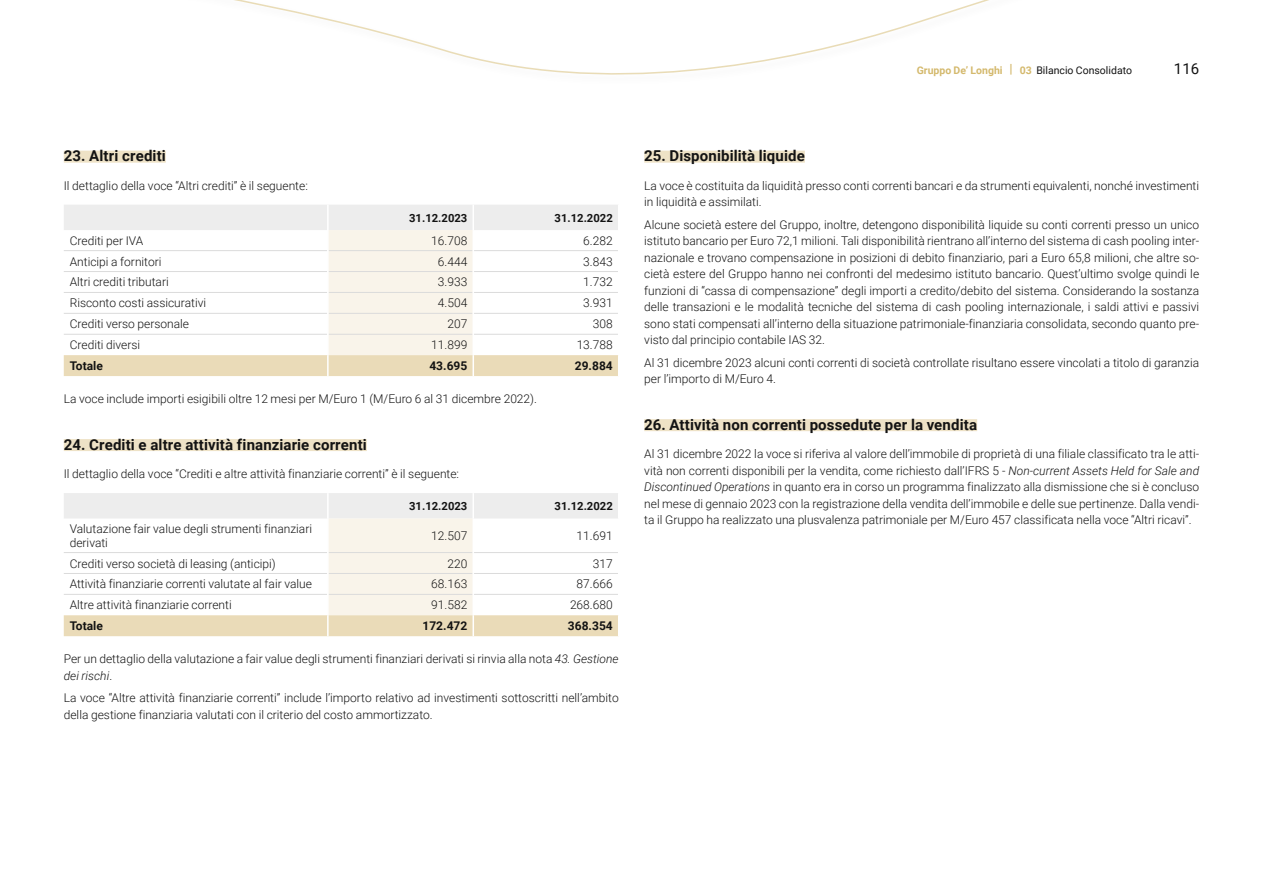
<style>
.page{position:relative;width:1263px;height:893px;background:#fff}
.page>*{position:absolute;margin:0;border:0;box-sizing:border-box;transform-origin:0 0}
.t1{font:700 15px "Roboto";letter-spacing:.01em;color:#131313}
.t2{font:15px "Roboto";color:#131313}
.t3{font:300 12px/16.5px "Roboto";color:#131313}
.t4{font:700 12px "Roboto";color:#131313}
.t5{font:700 11.25px "Roboto";color:#131313}
.t6{font:10.5px "Roboto";color:#131313}
.s1{font-weight:700;color:#d4b96d}
.s2{font-weight:700;font-size:12.6px;color:#d4b96d}
.s3{font-style:italic}
</style>
<div class="page">
<svg style="left:234px;top:0;width:755px;height:75px"></svg>
<div style="left:64px;top:151px;width:102px;height:12px;background:#eee2c6"></div>
<div style="left:64px;top:439px;width:303px;height:12px;background:#eee2c6"></div>
<svg style="left:64px;top:205px;width:554px;height:171px"></svg>
<svg style="left:64px;top:493px;width:554px;height:143px"></svg>
<div style="left:644px;top:151px;width:161px;height:12px;background:#eee2c6"></div>
<div style="left:644px;top:419px;width:333px;height:12px;background:#eee2c6"></div>
<p class="t6" style="left:917px;top:63px;width:217px"><span class="s1">Gruppo De’ Longhi</span> <span class="s2">|</span> <span class="s1">03</span> Bilancio Consolidato</p>
<p class="t2" style="left:1174px;top:59px;width:27px">116</p>
<p class="t1" style="left:64px;top:145px;width:104px">23. Altri crediti</p>
<p class="t3" style="left:64px;top:177px;width:246px">Il dettaglio della voce “Altri crediti” è il seguente:</p>
<p class="t5" style="left:409px;top:210px;width:60px">31.12.2023</p>
<p class="t5" style="left:555px;top:210px;width:60px">31.12.2022</p>
<p class="t3" style="left:70px;top:232px;width:75px">Crediti per IVA</p>
<p class="t3" style="left:431px;top:232px;width:38px">16.708</p>
<p class="t3" style="left:583px;top:232px;width:31px">6.282</p>
<p class="t3" style="left:70px;top:253px;width:93px">Anticipi a fornitori</p>
<p class="t3" style="left:438px;top:253px;width:31px">6.444</p>
<p class="t3" style="left:583px;top:253px;width:31px">3.843</p>
<p class="t3" style="left:70px;top:274px;width:101px">Altri crediti tributari</p>
<p class="t3" style="left:438px;top:274px;width:31px">3.933</p>
<p class="t3" style="left:583px;top:274px;width:31px">1.732</p>
<p class="t3" style="left:70px;top:294px;width:138px">Risconto costi assicurativi</p>
<p class="t3" style="left:438px;top:294px;width:31px">4.504</p>
<p class="t3" style="left:583px;top:294px;width:31px">3.931</p>
<p class="t3" style="left:70px;top:315px;width:121px">Crediti verso personale</p>
<p class="t3" style="left:447px;top:315px;width:21px">207</p>
<p class="t3" style="left:593px;top:315px;width:21px">308</p>
<p class="t3" style="left:70px;top:336px;width:72px">Crediti diversi</p>
<p class="t3" style="left:431px;top:336px;width:38px">11.899</p>
<p class="t3" style="left:577px;top:336px;width:38px">13.788</p>
<p class="t4" style="left:70px;top:357px;width:35px">Totale</p>
<p class="t4" style="left:429px;top:357px;width:39px">43.695</p>
<p class="t4" style="left:575px;top:357px;width:39px">29.884</p>
<p class="t3" style="left:64px;top:390px;width:475px">La voce include importi esigibili oltre 12 mesi per M/Euro 1 (M/Euro 6 al 31 dicembre 2022).</p>
<p class="t1" style="left:64px;top:434px;width:305px">24. Crediti e altre attività finanziarie correnti</p>
<p class="t3" style="left:64px;top:465px;width:397px">Il dettaglio della voce “Crediti e altre attività finanziarie correnti” è il seguente:</p>
<p class="t5" style="left:409px;top:498px;width:60px">31.12.2023</p>
<p class="t5" style="left:555px;top:498px;width:60px">31.12.2022</p>
<p class="t3" style="left:70px;top:522px;width:244px;line-height:13.5px">Valutazione fair value degli strumenti finanziari derivati</p>
<p class="t3" style="left:431px;top:527px;width:38px">12.507</p>
<p class="t3" style="left:577px;top:527px;width:38px">11.691</p>
<p class="t3" style="left:70px;top:555px;width:208px">Crediti verso società di leasing (anticipi)</p>
<p class="t3" style="left:447px;top:555px;width:21px">220</p>
<p class="t3" style="left:593px;top:555px;width:21px">317</p>
<p class="t3" style="left:70px;top:575px;width:244px">Attività finanziarie correnti valutate al fair value</p>
<p class="t3" style="left:431px;top:575px;width:38px">68.163</p>
<p class="t3" style="left:577px;top:575px;width:38px">87.666</p>
<p class="t3" style="left:70px;top:596px;width:163px">Altre attività finanziarie correnti</p>
<p class="t3" style="left:431px;top:596px;width:38px">91.582</p>
<p class="t3" style="left:570px;top:596px;width:44px">268.680</p>
<p class="t4" style="left:70px;top:618px;width:35px">Totale</p>
<p class="t4" style="left:422px;top:618px;width:46px">172.472</p>
<p class="t4" style="left:568px;top:618px;width:46px">368.354</p>
<p class="t3" style="left:64px;top:650px;width:556px">Per un dettaglio della valutazione a fair value degli strumenti finanziari derivati si rinvia alla nota <span class="s3">43. Gestione dei rischi</span>.</p>
<p class="t3" style="left:64px;top:689px;width:556px">La voce “Altre attività finanziarie correnti” include l’importo relativo ad investimenti sottoscritti nell’ambito della gestione finanziaria valutati con il criterio del costo ammortizzato.</p>
<p class="t1" style="left:644px;top:145px;width:162px">25. Disponibilità liquide</p>
<p class="t3" style="left:644px;top:177px;width:556px">La voce è costituita da liquidità presso conti correnti bancari e da strumenti equivalenti, nonché investimenti in liquidità e assimilati.</p>
<p class="t3" style="left:644px;top:216px;width:556px;text-align:justify">Alcune società estere del Gruppo, inoltre, detengono disponibilità liquide su conti correnti presso un unico istituto bancario per Euro 72,1 milioni. Tali disponibilità rientrano all’interno del sistema di cash pooling inter&shy;nazionale e trovano compensazione in posizioni di debito finanziario, pari a Euro 65,8 milioni, che altre so&shy;cietà estere del Gruppo hanno nei confronti del medesimo istituto bancario. Quest’ultimo svolge quindi le funzioni di “cassa di compensazione” degli importi a credito/debito del sistema. Considerando la sostanza delle transazioni e le modalità tecniche del sistema di cash pooling internazionale, i saldi attivi e passivi sono stati compensati all’interno della situazione patrimoniale-finanziaria consolidata, secondo quanto pre&shy;visto dal principio contabile IAS 32.</p>
<p class="t3" style="left:644px;top:354px;width:556px">Al 31 dicembre 2023 alcuni conti correnti di società controllate risultano essere vincolati a titolo di garanzia per l’importo di M/Euro 4.</p>
<p class="t1" style="left:644px;top:414px;width:334px">26. Attività non correnti possedute per la vendita</p>
<p class="t3" style="left:644px;top:445px;width:556px;text-align:justify">Al 31 dicembre 2022 la voce si riferiva al valore dell’immobile di proprietà di una filiale classificato tra le atti&shy;vità non correnti disponibili per la vendita, come richiesto dall’IFRS 5 - <span class="s3">Non-current Assets Held for Sale and Discontinued Operations</span> in quanto era in corso un programma finalizzato alla dismissione che si è concluso nel mese di gennaio 2023 con la registrazione della vendita dell’immobile e delle sue pertinenze. Dalla vendi&shy;ta il Gruppo ha realizzato una plusvalenza patrimoniale per M/Euro 457 classificata nella voce “Altri ricavi”.</p>
</div>
